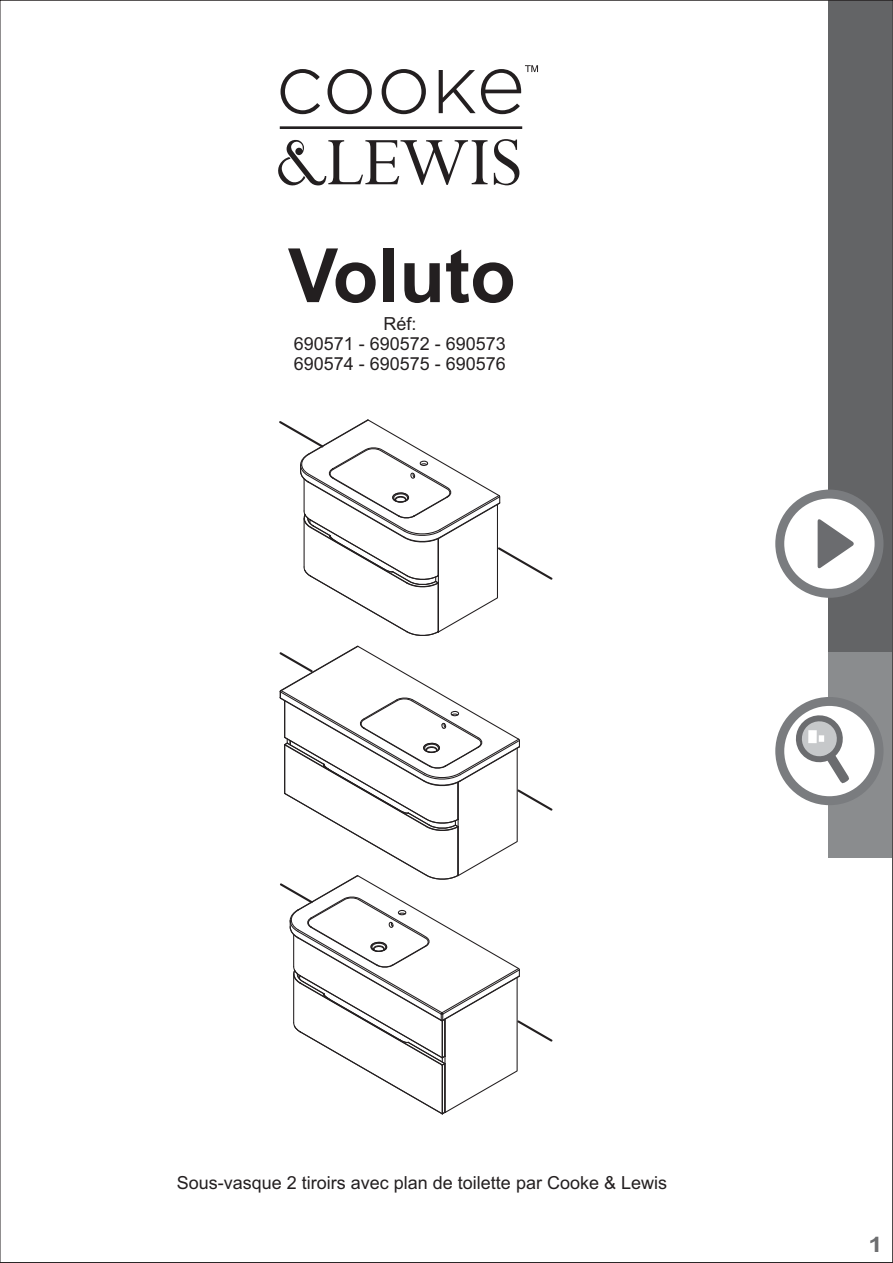
<style>
.page{position:relative;width:893px;height:1263px;background:#fff}
.page>*{position:absolute;margin:0;border:0;box-sizing:border-box;transform-origin:0 0}
.t1{font:700 75px "Arial";color:#231f20}
.t2{font:700 21.3px "Arial";color:#6d6e70;scale:1.19 1}
.t3{font:18px/20.1px "Arial";color:#231f20;text-align:center}
</style>
<div class="page">
<svg style="left:280px;top:65px;width:258px;height:49px"></svg>
<svg style="left:278px;top:139px;width:209px;height:47px"></svg>
<svg style="left:494px;top:139px;width:25px;height:46px"></svg>
<hr style="left:280px;top:126px;width:242px;height:3px;background:#231f20">
<div style="left:828px;top:0;width:63px;height:652px;background:#636466"></div>
<div style="left:828px;top:652px;width:63px;height:206px;background:#8a8c8e"></div>
<svg style="left:775px;top:697px;width:108px;height:108px"></svg>
<svg style="left:775px;top:490px;width:108px;height:108px"></svg>
<svg style="left:279px;top:645px;width:274px;height:470px"></svg>
<svg style="left:279px;top:419px;width:274px;height:217px"></svg>
<h1 class="t1" style="left:288px;top:249px;width:229px">Voluto</h1>
<p class="t3" style="left:294px;top:315px;width:214px">Réf:<br>690571 - 690572 - 690573<br>690574 - 690575 - 690576</p>
<p class="t3" style="left:177px;top:1174px;width:491px">Sous-vasque 2 tiroirs avec plan de toilette par Cooke &amp; Lewis</p>
<p class="t2" style="left:868px;top:1236px;width:13px">1</p>
</div>
